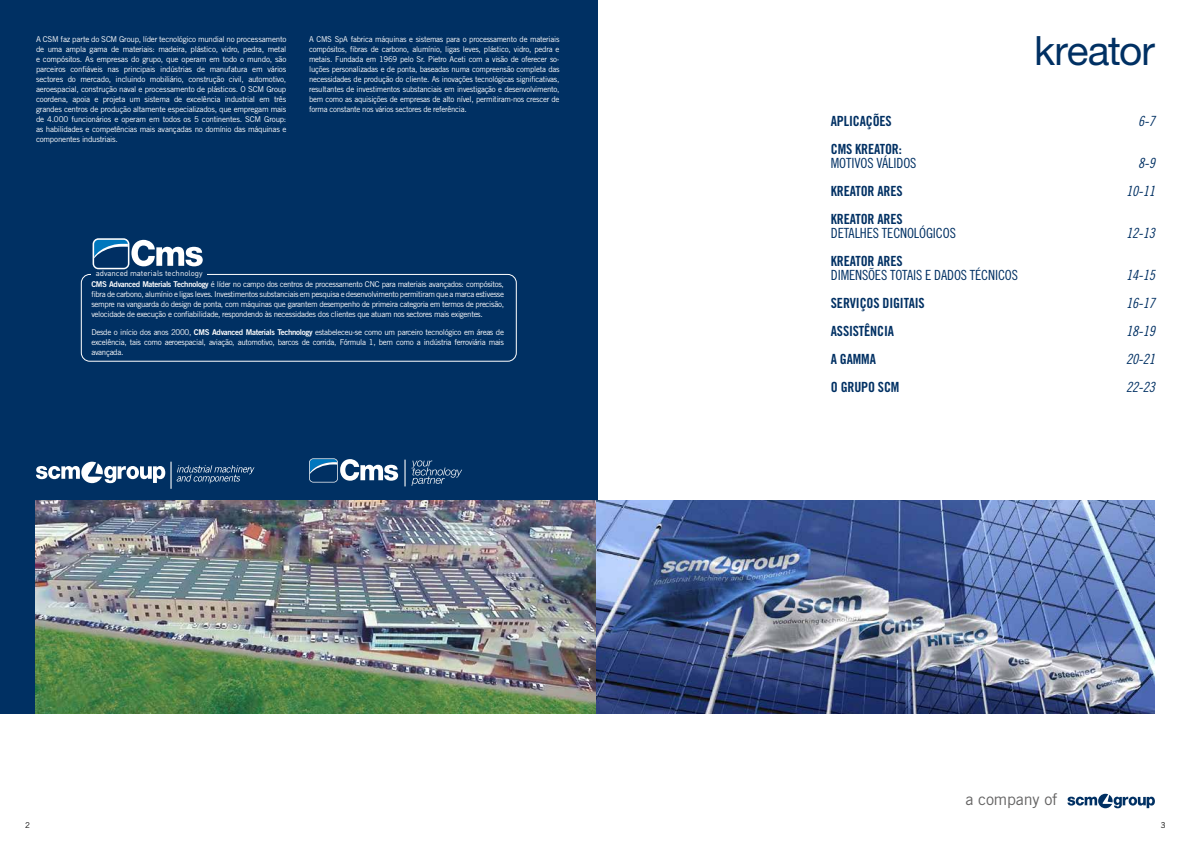
<style>
.page{position:relative;width:1191px;height:842px;background:#fff}
.page>*{position:absolute;margin:0;border:0;box-sizing:border-box;transform-origin:0 0}
.t1{font:40.5px "Helvetica Neue LT Std";letter-spacing:-.025em;color:#003063}
.t2{font:16.1px "Trade Gothic LT Std";letter-spacing:-.01em;color:#646363}
.t3{font:14px "Trade Gothic LT Std Bd Cn 20";letter-spacing:-.01em;color:#003063}
.t4{font:14px "Trade Gothic LT Std Cn 18";letter-spacing:-.01em;color:#003063}
.t5{font:14px "Trade Gothic LT Std Cn 18 Obl";letter-spacing:-.01em;color:#003063}
.t6{font:8px/10px "Trade Gothic LT Std";letter-spacing:-.04em;color:#fff;text-align:justify}
.t7{font:8px "Trade Gothic LT Std";color:#000}
.t8{font:7.8px "DIN";color:#fff}
.s1{font-family:"Trade Gothic LT Std Bd 2"}
</style>
<div class="page">
<div style="left:0;top:0;width:597px;height:713px;background:#003063"></div>
<svg style="left:1067px;top:794px;width:87px;height:14px"></svg>
<img style="left:36px;top:501px;width:1119px;height:212px">
<svg style="left:309px;top:458px;width:89px;height:24px"></svg>
<svg style="left:411px;top:460px;width:51px;height:26px"></svg>
<svg style="left:404px;top:460px;width:1px;height:26px"></svg>
<svg style="left:36px;top:462px;width:129px;height:21px"></svg>
<hr style="left:170px;top:462px;width:2px;height:27px;background:#fff">
<svg style="left:176px;top:465px;width:78px;height:18px"></svg>
<div style="left:81px;top:274px;width:436px;height:88px;border:1px solid #fff;border-radius:9px"></div>
<div style="left:91px;top:262px;width:116px;height:14px;background:#003063"></div>
<svg style="left:90px;top:238px;width:113px;height:38px"></svg>
<p class="t6" style="left:36px;top:34px;width:252px">A CSM faz parte do SCM Group, líder tecnológico mundial no processamento de uma ampla gama de materiais: madeira, plástico, vidro, pedra, metal e compósitos. As empresas do grupo, que operam em todo o mundo, são parceiros confiáveis nas principais indústrias de manufatura em vários sectores do mercado, incluindo mobiliário, construção civil, automotivo, aeroespacial, construção naval e processamento de plásticos. O SCM Group coordena, apoia e projeta um sistema de excelência industrial em três grandes centros de produção altamente especializados, que empregam mais de 4.000 funcionários e operam em todos os 5 continentes. SCM Group: as habilidades e competências mais avançadas no domínio das máquinas e componentes industriais.</p>
<p class="t6" style="left:309px;top:34px;width:252px">A CMS SpA fabrica máquinas e sistemas para o processamento de materiais compósitos, fibras de carbono, alumínio, ligas leves, plástico, vidro, pedra e metais. Fundada em 1969 pelo Sr. Pietro Aceti com a visão de oferecer so&shy;luções personalizadas e de ponta, baseadas numa compreensão completa das necessidades de produção do cliente. As inovações tecnológicas significativas, resultantes de investimentos substanciais em investigação e desenvolvimento, bem como as aquisições de empresas de alto nível, permitiram-nos crescer de forma constante nos vários sectores de referência.</p>
<p class="t8" style="left:96px;top:268px;width:108px">advanced materials technology</p>
<p class="t6" style="left:91px;top:279px;width:414px"><span class="s1">CMS Advanced Materials Technology</span> é líder no campo dos centros de processamento CNC para materiais avançados: compósitos, fibra de carbono, alumínio e ligas leves. Investimentos substanciais em pesquisa e desenvolvimento permitiram que a marca estivesse sempre na vanguarda do design de ponta, com máquinas que garantem desempenho de primeira categoria em termos de precisão, velocidade de execução e confiabilidade, respondendo às necessidades dos clientes que atuam nos sectores mais exigentes.</p>
<p class="t6" style="left:91px;top:327px;width:414px">Desde o início dos anos 2000, <span class="s1">CMS Advanced Materials Technology</span> estabeleceu-se como um parceiro tecnológico em áreas de excelência, tais como aeroespacial, aviação, automotivo, barcos de corrida, Fórmula 1, bem como a indústria ferroviária mais avançada.</p>
<h1 class="t1" style="left:1034px;top:26px;width:122px">kreator</h1>
<h3 class="t3" style="left:831px;top:113px;width:62px">APLICAÇÕES</h3>
<h3 class="t5" style="left:1138px;top:113px;width:18px">6-7</h3>
<h3 class="t3" style="left:831px;top:141px;width:73px">CMS KREATOR:</h3>
<h3 class="t4" style="left:831px;top:155px;width:87px">MOTIVOS VÁLIDOS</h3>
<h3 class="t5" style="left:1138px;top:155px;width:18px">8-9</h3>
<h3 class="t3" style="left:831px;top:183px;width:73px">KREATOR ARES</h3>
<h3 class="t5" style="left:1126px;top:183px;width:30px">10-11</h3>
<h3 class="t3" style="left:831px;top:211px;width:73px">KREATOR ARES</h3>
<h3 class="t4" style="left:831px;top:225px;width:126px">DETALHES TECNOLÓGICOS</h3>
<h3 class="t5" style="left:1126px;top:225px;width:30px">12-13</h3>
<h3 class="t3" style="left:831px;top:253px;width:73px">KREATOR ARES</h3>
<h3 class="t4" style="left:831px;top:267px;width:189px">DIMENSÕES TOTAIS E DADOS TÉCNICOS</h3>
<h3 class="t5" style="left:1126px;top:267px;width:30px">14-15</h3>
<h3 class="t3" style="left:831px;top:295px;width:95px">SERVIÇOS DIGITAIS</h3>
<h3 class="t5" style="left:1126px;top:295px;width:30px">16-17</h3>
<h3 class="t3" style="left:831px;top:323px;width:65px">ASSISTÊNCIA</h3>
<h3 class="t5" style="left:1126px;top:323px;width:30px">18-19</h3>
<h3 class="t3" style="left:831px;top:351px;width:47px">A GAMMA</h3>
<h3 class="t5" style="left:1126px;top:351px;width:30px">20-21</h3>
<h3 class="t3" style="left:831px;top:379px;width:70px">O GRUPO SCM</h3>
<h3 class="t5" style="left:1126px;top:379px;width:30px">22-23</h3>
<h2 class="t2" style="left:965px;top:790px;width:93px">a company of</h2>
<p class="t7" style="left:25px;top:820px;width:6px">2</p>
<p class="t7" style="left:1160px;top:820px;width:6px">3</p>
</div>
